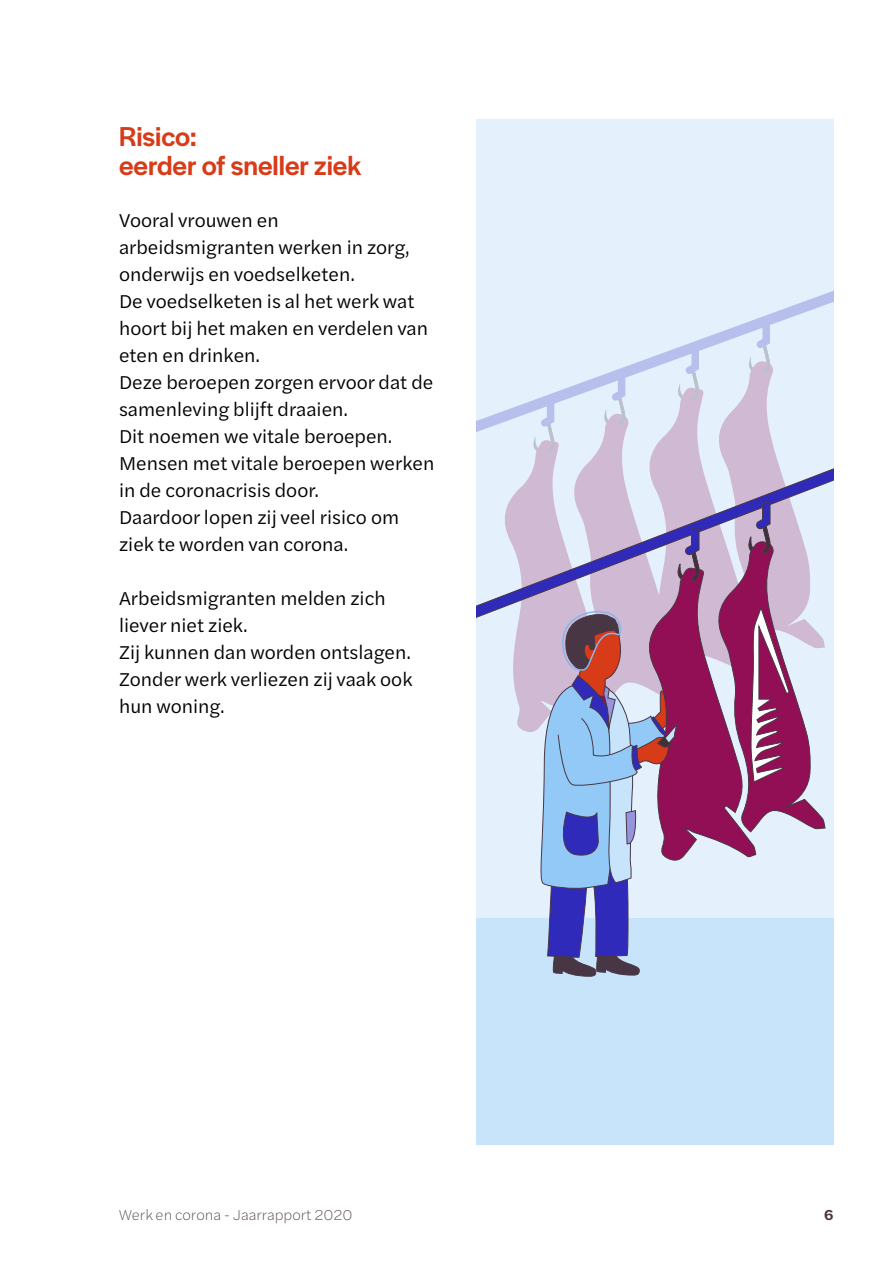
<style>
.page{position:relative;width:893px;height:1263px;background:#fff}
.page>*{position:absolute;margin:0;border:0;box-sizing:border-box;transform-origin:0 0}
.H1_-_Paragraafkop_gr{font:500 28.5px/28.5px "Halyard Display";color:#d83b18}
.P_-_Broodtekst_groot{font:19.5px/27px "Halyard Text";color:#000}
.t1{font:200 15px "Halyard Text";color:#493645}
.t2{font:600 15px "Halyard Text";color:#493645}
</style>
<div class="page">
<div style="left:476px;top:119px;width:357px;height:1025px;background:#e4f1fd"></div>
<div style="left:476px;top:918px;width:357px;height:227px;background:#c8e4fb"></div>
<svg style="left:476px;top:291px;width:357px;height:141px"></svg>
<svg style="left:476px;top:468px;width:357px;height:150px"></svg>
<svg style="left:500px;top:318px;width:325px;height:659px"></svg>
<h1 class="H1_-_Paragraafkop_gr" style="left:119px;top:121px;width:244px">Risico:<br>eerder of sneller ziek</h1>
<p class="P_-_Broodtekst_groot" style="left:119px;top:206px;width:292px">Vooral vrouwen en arbeidsmigranten werken in zorg, onderwijs en voedselketen.</p>
<p class="P_-_Broodtekst_groot" style="left:119px;top:287px;width:311px">De voedselketen is al het werk wat hoort bij het maken en verdelen van eten en drinken.</p>
<p class="P_-_Broodtekst_groot" style="left:119px;top:368px;width:316px">Deze beroepen zorgen ervoor dat de samenleving blijft draaien.</p>
<p class="P_-_Broodtekst_groot" style="left:119px;top:422px;width:275px">Dit noemen we vitale beroepen.</p>
<p class="P_-_Broodtekst_groot" style="left:119px;top:449px;width:317px">Mensen met vitale beroepen werken in de coronacrisis door.</p>
<p class="P_-_Broodtekst_groot" style="left:119px;top:503px;width:282px">Daardoor lopen zij veel risico om ziek te worden van corona.</p>
<p class="P_-_Broodtekst_groot" style="left:119px;top:584px;width:268px">Arbeidsmigranten melden zich liever niet ziek.</p>
<p class="P_-_Broodtekst_groot" style="left:119px;top:638px;width:293px">Zij kunnen dan worden ontslagen.</p>
<p class="P_-_Broodtekst_groot" style="left:119px;top:665px;width:295px">Zonder werk verliezen zij vaak ook hun woning.</p>
<p class="t1" style="left:119px;top:1204px;width:235px">Werk en corona - Jaarrapport 2020</p>
<p class="t2" style="left:824px;top:1203px;width:11px">6</p>
</div>
